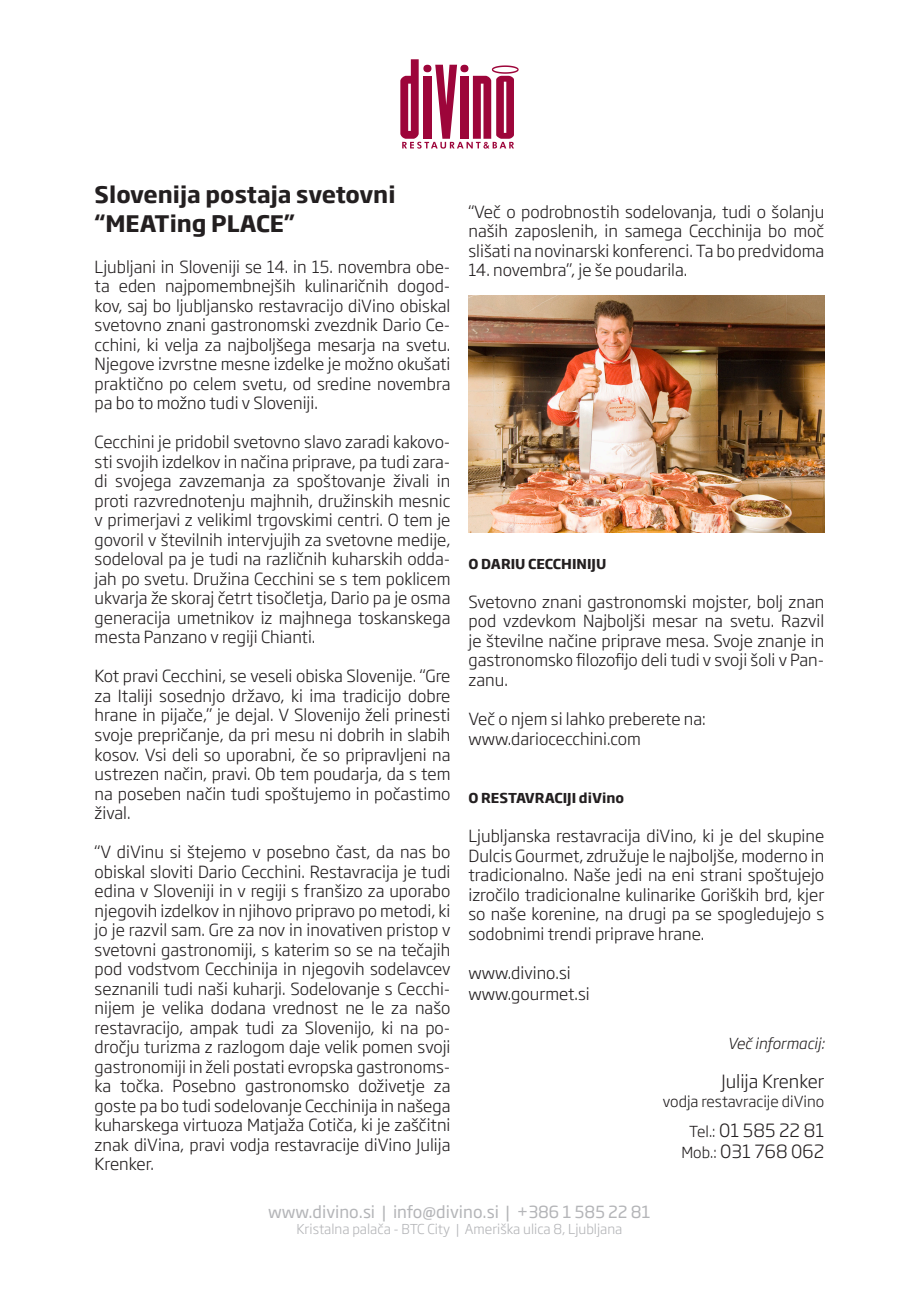
<style>
.page{position:relative;width:919px;height:1289px;background:#fff}
.page>*{position:absolute;margin:0;border:0;box-sizing:border-box;transform-origin:0 0}
.t1{font:700 22.5px/28.5px "Soho Gothic Pro";color:#231f20}
.t2{font:300 18px "Soho Gothic Pro";color:#231f20}
.t3{font:300 16.5px/19.5px "Soho Gothic Pro";color:#231f20;text-align:justify}
.t4{font:16.5px "Soho Gothic Pro";color:#b4b5b8}
.t5{font:300 15px "Soho Gothic Pro";color:#231f20}
.t6{font:italic 300 15px "Soho Gothic Pro";color:#231f20}
.t7{font:300 13.5px "Soho Gothic Pro";color:#b4b5b8}
.t8{font:700 13.5px "Soho Gothic Pro";color:#231f20}
.s1{font-size:15px}
</style>
<div class="page">
<img style="left:468px;top:296px;width:356px;height:237px">
<svg style="left:400px;top:59px;width:118px;height:90px"></svg>
<p class="t1" style="left:95px;top:179px;width:302px">Slovenija postaja svetovni “MEATing PLACE”</p>
<p class="t3" style="left:95px;top:256px;width:357px">Ljubljani in Sloveniji se 14. in 15. novembra obe&shy;ta eden najpomembnejših kulinaričnih dogod&shy;kov, saj bo ljubljansko restavracijo diVino obiskal svetovno znani gastronomski zvezdnik Dario Ce&shy;cchini, ki velja za najboljšega mesarja na svetu.<br>Njegove izvrstne mesne izdelke je možno okušati praktično po celem svetu, od sredine novembra pa bo to možno tudi v Sloveniji.</p>
<p class="t3" style="left:95px;top:431px;width:357px">Cecchini je pridobil svetovno slavo zaradi kakovo&shy;sti svojih izdelkov in načina priprave, pa tudi zara&shy;di svojega zavzemanja za spoštovanje živali in proti razvrednotenju majhnih, družinskih mesnic v primerjavi z velikimI trgovskimi centri. O tem je govoril v številnih intervjujih za svetovne medije, sodeloval pa je tudi na različnih kuharskih odda&shy;jah po svetu. Družina Cecchini se s tem poklicem ukvarja že skoraj četrt tisočletja, Dario pa je osma generacija umetnikov iz majhnega toskanskega mesta Panzano v regiji Chianti.</p>
<p class="t3" style="left:95px;top:665px;width:357px">Kot pravi Cecchini, se veseli obiska Slovenije. “Gre za Italiji sosednjo državo, ki ima tradicijo dobre hrane in pijače,” je dejal. V Slovenijo želi prinesti svoje prepričanje, da pri mesu ni dobrih in slabih kosov. Vsi deli so uporabni, če so pripravljeni na ustrezen način, pravi. Ob tem poudarja, da s tem na poseben način tudi spoštujemo in počastimo žival.</p>
<p class="t3" style="left:95px;top:841px;width:357px">“V diVinu si štejemo v posebno čast, da nas bo obiskal sloviti Dario Cecchini. Restavracija je tudi edina v Sloveniji in v regiji s franšizo za uporabo njegovih izdelkov in njihovo pripravo po metodi, ki jo je razvil sam. Gre za nov in inovativen pristop v svetovni gastronomiji, s katerim so se na tečajih pod vodstvom Cecchinija in njegovih sodelavcev seznanili tudi naši kuharji. Sodelovanje s Cecchi&shy;nijem je velika dodana vrednost ne le za našo restavracijo, ampak tudi za Slovenijo, ki na po&shy;dročju turizma z razlogom daje velik pomen svoji gastronomiji in želi postati evropska gastronoms&shy;ka točka. Posebno gastronomsko doživetje za goste pa bo tudi sodelovanje Cecchinija in našega kuharskega virtuoza Matjaža Cotiča, ki je zaščitni znak diVina, pravi vodja restavracije diVino Julija Krenker.</p>
<p class="t3" style="left:468px;top:201px;width:357px">“Več o podrobnostih sodelovanja, tudi o šolanju naših zaposlenih, in samega Cecchinija bo moč slišati na novinarski konferenci. Ta bo predvidoma</p>
<p class="t3" style="left:468px;top:259px;width:220px">14. novembra”, je še poudarila.</p>
<p class="t8" style="left:468px;top:553px;width:139px">O DARIU CECCHINIJU</p>
<p class="t3" style="left:468px;top:591px;width:357px">Svetovno znani gastronomski mojster, bolj znan pod vzdevkom Najboljši mesar na svetu. Razvil je številne načine priprave mesa. Svoje znanje in gastronomsko filozofijo deli tudi v svoji šoli v Pan&shy;zanu.</p>
<p class="t3" style="left:468px;top:708px;width:239px">Več o njem si lahko preberete na:</p>
<p class="t3" style="left:468px;top:727px;width:174px">www.dariocecchini.com</p>
<p class="t8" style="left:468px;top:787px;width:157px">O RESTAVRACIJI diVino</p>
<p class="t3" style="left:468px;top:825px;width:357px">Ljubljanska restavracija diVino, ki je del skupine Dulcis Gourmet, združuje le najboljše, moderno in tradicionalno. Naše jedi na eni strani spoštujejo izročilo tradicionalne kulinarike Goriških brd, kjer so naše korenine, na drugi pa se spogledujejo s sodobnimi trendi priprave hrane.</p>
<p class="t3" style="left:468px;top:961px;width:104px">www.divino.si</p>
<p class="t3" style="left:468px;top:983px;width:123px">www.gourmet.si</p>
<p class="t6" style="left:727px;top:1031px;width:98px">Več informacij:</p>
<p class="t2" style="left:721px;top:1067px;width:104px">Julija Krenker</p>
<p class="t5" style="left:662px;top:1089px;width:163px">vodja restavracije diVino</p>
<p class="t2" style="left:689px;top:1115px;width:136px"><span class="s1">Tel.:</span> 01 585 22 81</p>
<p class="t2" style="left:681px;top:1137px;width:144px"><span class="s1">Mob.:</span> 031 768 062</p>
<p class="t4" style="left:268px;top:1198px;width:384px">www.divino.si | info@divino.si | +386 1 585 22 81</p>
<p class="t7" style="left:296px;top:1218px;width:327px">Kristalna palača - BTC City | Ameriška ulica 8, Ljubljana</p>
</div>
